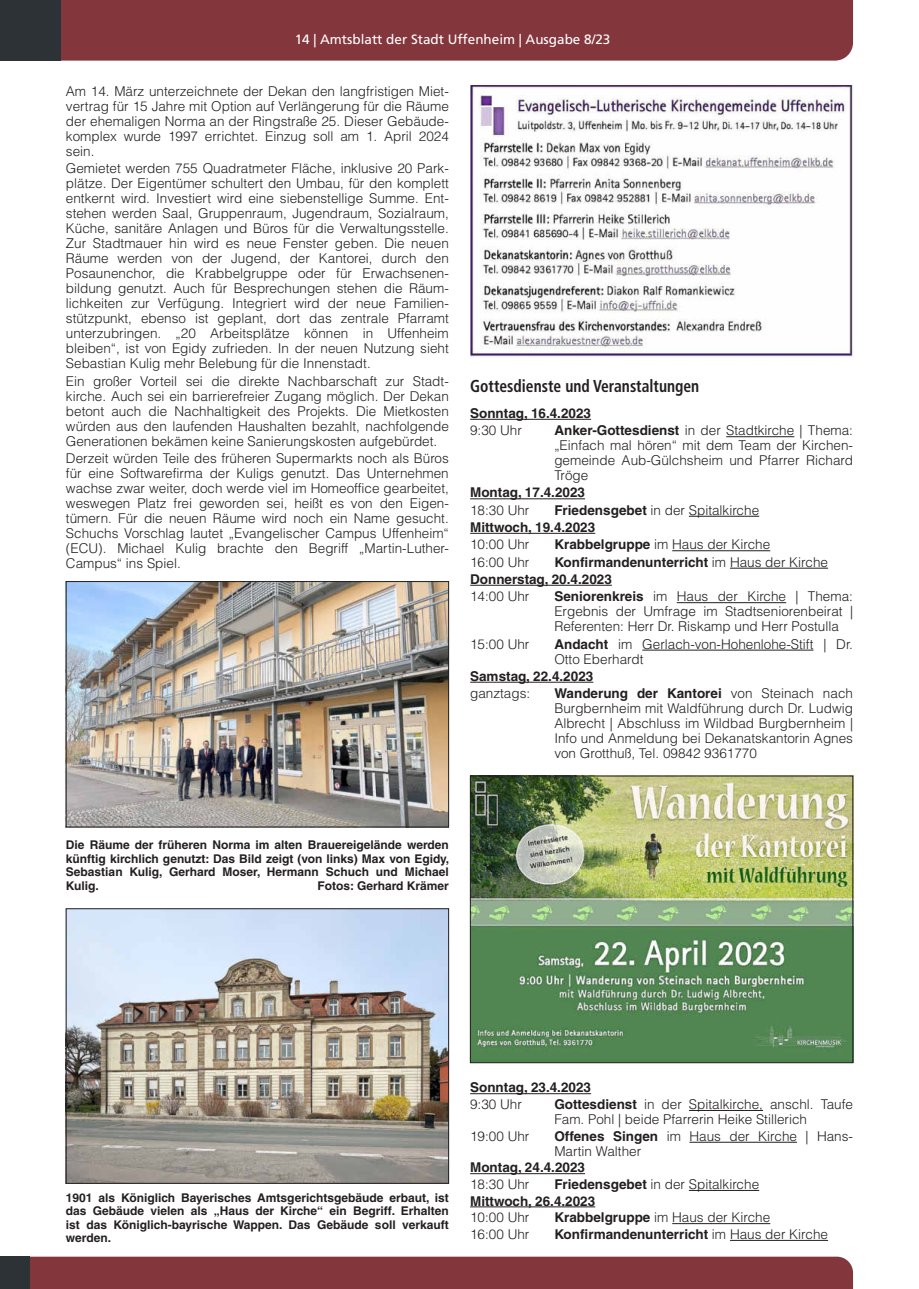
<style>
.page{position:relative;width:919px;height:1289px;background:#fff}
.page>*{position:absolute;margin:0;border:0;box-sizing:border-box;transform-origin:0 0}
.t1{font:700 condensed 17.25px "Frutiger LT";color:#231f20;scale:.9 1}
.t2{font:300 13.5px/15px "Helvetica LT";color:#231f20;text-align:justify}
.t3{font:700 13.5px/17.1px "Helvetica LT";color:#231f20}
.t4{font:13.5px "Frutiger LT";color:#fff}
.t5{font:700 12px/13.5px "Helvetica LT";color:#231f20;text-align:justify}
.s1{font-weight:700}
.s2{font-weight:300}
</style>
<div class="page">
<div style="left:30px;top:1256px;width:823px;height:32px;background:#83363c"></div>
<div style="left:0;top:1256px;width:30px;height:32px;background:#2c3235"></div>
<div style="left:61px;top:0;width:792px;height:61px;background:#83363c"></div>
<div style="left:0;top:0;width:61px;height:61px;background:#2c3235"></div>
<img style="left:470px;top:85px;width:383px;height:272px">
<hr style="left:470px;top:419px;width:121px;height:1px;background:#231f20">
<hr style="left:726px;top:436px;width:68px;height:1px;background:#231f20">
<hr style="left:470px;top:498px;width:115px;height:1px;background:#231f20">
<hr style="left:688px;top:516px;width:71px;height:1px;background:#231f20">
<hr style="left:470px;top:533px;width:125px;height:1px;background:#231f20">
<hr style="left:672px;top:550px;width:98px;height:1px;background:#231f20">
<hr style="left:730px;top:568px;width:98px;height:1px;background:#231f20">
<hr style="left:470px;top:585px;width:142px;height:1px;background:#231f20">
<hr style="left:676px;top:602px;width:110px;height:1px;background:#231f20">
<hr style="left:642px;top:649px;width:171px;height:1px;background:#231f20">
<hr style="left:470px;top:682px;width:123px;height:1px;background:#231f20">
<img style="left:472px;top:777px;width:379px;height:283px">
<div style="left:470px;top:775px;width:383px;height:287px;border:1px solid #231f20"></div>
<hr style="left:470px;top:1093px;width:121px;height:1px;background:#231f20">
<hr style="left:689px;top:1110px;width:74px;height:1px;background:#231f20">
<hr style="left:689px;top:1141px;width:108px;height:1px;background:#231f20">
<hr style="left:470px;top:1173px;width:115px;height:1px;background:#231f20">
<hr style="left:688px;top:1190px;width:71px;height:1px;background:#231f20">
<hr style="left:470px;top:1206px;width:125px;height:1px;background:#231f20">
<hr style="left:672px;top:1223px;width:98px;height:1px;background:#231f20">
<hr style="left:730px;top:1239px;width:98px;height:1px;background:#231f20">
<img style="left:68px;top:583px;width:379px;height:242px">
<div style="left:66px;top:581px;width:383px;height:246px;border:1px solid #231f20"></div>
<img style="left:68px;top:910px;width:379px;height:271px">
<div style="left:66px;top:908px;width:383px;height:275px;border:1px solid #231f20"></div>
<p class="t4" style="left:295px;top:32px;width:317px">14 | Amtsblatt der Stadt Uffenheim | Ausgabe 8/23</p>
<p class="t2" style="left:66px;top:83px;width:384px">Am 14. März unterzeichnete der Dekan den langfristigen Miet&shy;vertrag für 15 Jahre mit Option auf Verlängerung für die Räume der ehemaligen Norma an der Ringstraße 25. Dieser Gebäude&shy;komplex wurde 1997 errichtet. Einzug soll am 1. April 2024 sein.</p>
<p class="t2" style="left:66px;top:161px;width:384px">Gemietet werden 755 Quadratmeter Fläche, inklusive 20 Park&shy;plätze. Der Eigentümer schultert den Umbau, für den komplett entkernt wird. Investiert wird eine siebenstellige Summe. Ent&shy;stehen werden Saal, Gruppenraum, Jugendraum, Sozialraum, Küche, sanitäre Anlagen und Büros für die Verwaltungsstelle.<br>Zur Stadtmauer hin wird es neue Fenster geben. Die neuen Räume werden von der Jugend, der Kantorei, durch den Posaunenchor, die Krabbelgruppe oder für Erwachsenen&shy;bildung genutzt. Auch für Besprechungen stehen die Räum&shy;lichkeiten zur Verfügung. Integriert wird der neue Familien&shy;stützpunkt, ebenso ist geplant, dort das zentrale Pfarramt unterzubringen. „20 Arbeitsplätze können in Uffenheim bleiben“, ist von Egidy zufrieden. In der neuen Nutzung sieht Sebastian Kulig mehr Belebung für die Innenstadt.</p>
<p class="t2" style="left:66px;top:373px;width:384px">Ein großer Vorteil sei die direkte Nachbarschaft zur Stadt&shy;kirche. Auch sei ein barrierefreier Zugang möglich. Der Dekan betont auch die Nachhaltigkeit des Projekts. Die Mietkosten würden aus den laufenden Haushalten bezahlt, nachfolgende Generationen bekämen keine Sanierungskosten aufgebürdet.</p>
<p class="t2" style="left:66px;top:450px;width:384px">Derzeit würden Teile des früheren Supermarkts noch als Büros für eine Softwarefirma der Kuligs genutzt. Das Unternehmen wachse zwar weiter, doch werde viel im Homeoffice gearbeitet, weswegen Platz frei geworden sei, heißt es von den Eigen&shy;tümern. Für die neuen Räume wird noch ein Name gesucht.<br>Schuchs Vorschlag lautet „Evangelischer Campus Uffenheim“ (ECU). Michael Kulig brachte den Begriff „Martin-Luther-Campus“ ins Spiel.</p>
<p class="t1" style="left:470px;top:376px;width:256px">Gottesdienste und Veranstaltungen</p>
<p class="t3" style="left:470px;top:404px;width:122px">Sonntag, 16.4.2023</p>
<p class="t2" style="left:470px;top:423px;width:53px">9:30 Uhr</p>
<p class="t2" style="left:554px;top:423px;width:300px"><span class="s1">Anker-Gottesdienst</span> in der Stadtkirche | Thema: „Einfach mal hören“ mit dem Team der Kirchen&shy;gemeinde Aub-Gülchsheim und Pfarrer Richard Tröge</p>
<p class="t3" style="left:470px;top:484px;width:116px">Montag, 17.4.2023</p>
<p class="t2" style="left:470px;top:502px;width:61px">18:30 Uhr</p>
<p class="t3" style="left:470px;top:501px;width:290px;text-indent:84px">Friedensgebet <span class="s2">in der Spitalkirche<br></span>Mittwoch, 19.4.2023</p>
<p class="t2" style="left:470px;top:537px;width:61px">10:00 Uhr</p>
<p class="t2" style="left:554px;top:537px;width:217px"><span class="s1">Krabbelgruppe</span> im Haus der Kirche</p>
<p class="t2" style="left:470px;top:554px;width:61px">16:00 Uhr</p>
<p class="t3" style="left:470px;top:553px;width:359px;text-indent:84px">Konfirmandenunterricht <span class="s2">im Haus der Kirche<br></span>Donnerstag, 20.4.2023</p>
<p class="t2" style="left:470px;top:589px;width:61px">14:00 Uhr</p>
<p class="t2" style="left:554px;top:589px;width:300px"><span class="s1">Seniorenkreis</span> im Haus der Kirche | Thema:<br>Ergebnis der Umfrage im Stadtseniorenbeirat | Referenten: Herr Dr. Riskamp und Herr Postulla</p>
<p class="t2" style="left:470px;top:636px;width:61px">15:00 Uhr</p>
<p class="t2" style="left:554px;top:636px;width:300px"><span class="s1">Andacht</span> im Gerlach-von-Hohenlohe-Stift | Dr.<br>Otto Eberhardt</p>
<p class="t3" style="left:470px;top:667px;width:125px">Samstag, 22.4.2023</p>
<p class="t2" style="left:470px;top:686px;width:62px">ganztags:</p>
<p class="t2" style="left:554px;top:686px;width:300px"><span class="s1">Wanderung der Kantorei</span> von Steinach nach Burgbernheim mit Waldführung durch Dr. Ludwig Albrecht | Abschluss im Wildbad Burgbernheim | Info und Anmeldung bei Dekanatskantorin Agnes von Grotthuß, Tel. 09842 9361770</p>
<p class="t5" style="left:66px;top:838px;width:385px">Die Räume der früheren Norma im alten Brauereigelände werden künftig kirchlich genutzt: Das Bild zeigt (von links) Max von Egidy, Sebastian Kulig, Gerhard Moser, Hermann Schuch und Michael Kulig.</p>
<p class="t5" style="left:317px;top:878px;width:133px">Fotos: Gerhard Krämer</p>
<p class="t5" style="left:66px;top:1190px;width:384px">1901 als Königlich Bayerisches Amtsgerichtsgebäude erbaut, ist das Gebäude vielen als „Haus der Kirche“ ein Begriff. Erhalten ist das Königlich-bayrische Wappen. Das Gebäude soll verkauft werden.</p>
<p class="t3" style="left:470px;top:1078px;width:122px">Sonntag, 23.4.2023</p>
<p class="t2" style="left:470px;top:1096px;width:53px">9:30 Uhr</p>
<p class="t2" style="left:554px;top:1096px;width:300px"><span class="s1">Gottesdienst</span> in der Spitalkirche, anschl. Taufe<br>Fam. Pohl | beide Pfarrerin Heike Stillerich</p>
<p class="t2" style="left:470px;top:1128px;width:61px">19:00 Uhr</p>
<p class="t2" style="left:554px;top:1128px;width:300px"><span class="s1">Offenes Singen</span> im Haus der Kirche | Hans-<br>Martin Walther</p>
<p class="t3" style="left:470px;top:1158px;width:116px">Montag, 24.4.2023</p>
<p class="t2" style="left:470px;top:1176px;width:61px">18:30 Uhr</p>
<p class="t3" style="left:470px;top:1175px;width:290px;line-height:16.4px;text-indent:84px">Friedensgebet <span class="s2">in der Spitalkirche<br></span>Mittwoch, 26.4.2023</p>
<p class="t2" style="left:470px;top:1209px;width:61px">10:00 Uhr</p>
<p class="t2" style="left:554px;top:1209px;width:217px"><span class="s1">Krabbelgruppe</span> im Haus der Kirche</p>
<p class="t2" style="left:470px;top:1226px;width:61px">16:00 Uhr</p>
<p class="t3" style="left:554px;top:1225px;width:275px">Konfirmandenunterricht <span class="s2">im Haus der Kirche</span></p>
</div>
